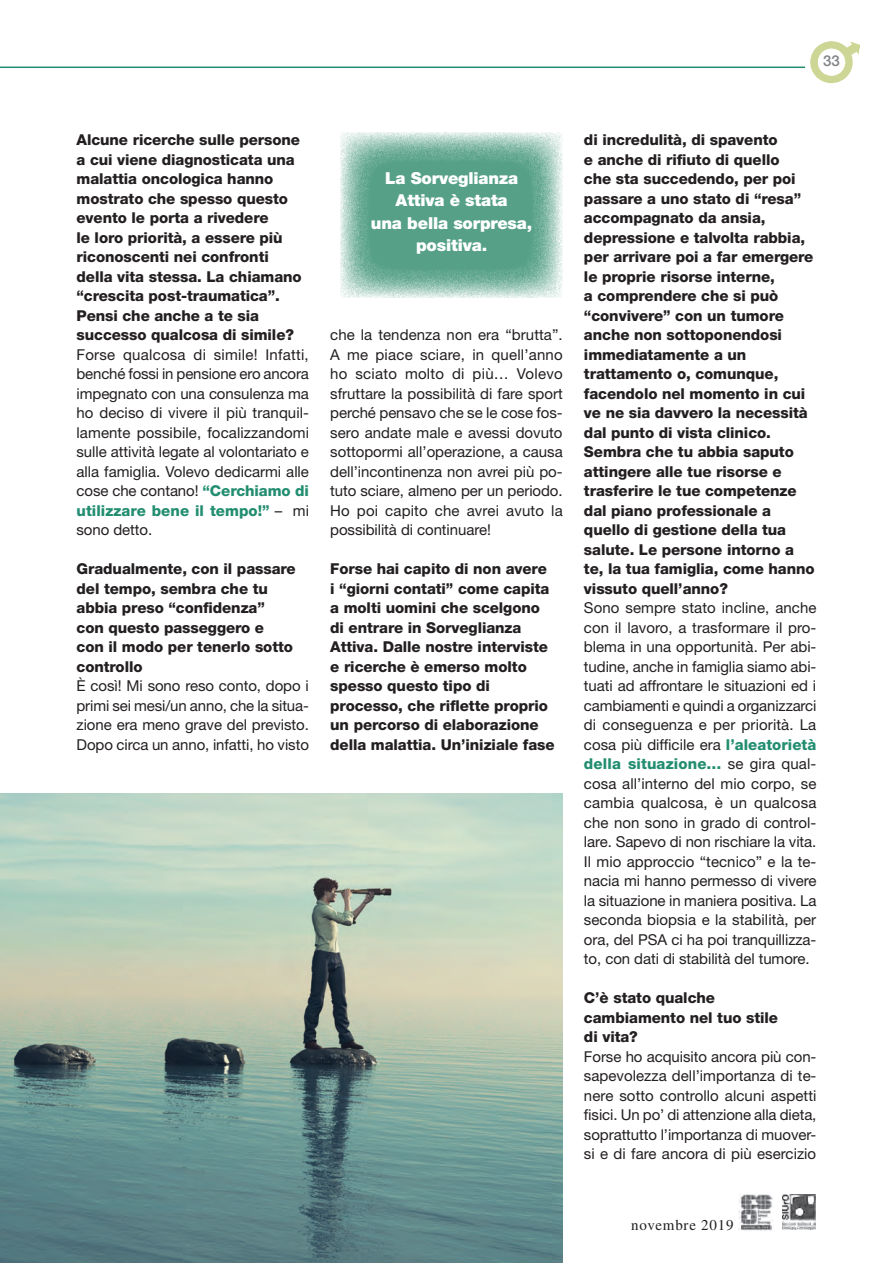
<style>
.page{position:relative;width:893px;height:1263px;background:#fff}
.page>*{position:absolute;margin:0;border:0;box-sizing:border-box;transform-origin:0 0}
.Normale{font:900 16.5px/22.5px "Helvetica Neue LT Std";letter-spacing:-.01em;color:#fff;text-align:center}
.eu_testo_portante{font:15px/19.5px "Helvetica Neue LT Std";letter-spacing:-.005em;color:#231f20;text-align:justify}
.eu_testo_portante-2{font:800 15px/19.5px "Helvetica Neue LT Std";letter-spacing:-.005em;color:#231f20}
.t1{font:15px "Times LT Std";letter-spacing:.05em;color:#231f20}
.t2{font:500 15px "Helvetica Neue LT Std";color:#808285}
.s1{font-weight:800;color:#228d70}
</style>
<div class="page">
<img style="left:810px;top:41px;width:49px;height:42px">
<hr style="left:0;top:67px;width:805px;height:1px;background:#228d70">
<img style="left:738px;top:1194px;width:35px;height:37px">
<img style="left:782px;top:1195px;width:33px;height:35px">
<img style="left:0;top:793px;width:563px;height:470px">
<svg style="left:340px;top:132px;width:223px;height:166px;background:#7bb5a2"></svg>
<p class="t2" style="left:823px;top:52px;width:18px">33</p>
<p class="eu_testo_portante-2" style="left:77px;top:130px;width:227px">Alcune ricerche sulle persone a cui viene diagnosticata una malattia oncologica hanno mostrato che spesso questo evento le porta a rivedere<br>le loro priorità, a essere più riconoscenti nei confronti della vita stessa. La chiamano “crescita post-traumatica”.<br>Pensi che anche a te sia successo qualcosa di simile?</p>
<p class="eu_testo_portante" style="left:77px;top:345px;width:234px">Forse qualcosa di simile! Infatti, benché fossi in pensione ero ancora impegnato con una consulenza ma ho deciso di vivere il più tranquil&shy;lamente possibile, focalizzandomi sulle attività legate al volontariato e alla famiglia. Volevo dedicarmi alle cose che contano! <span class="s1">“Cerchiamo di utilizzare bene il tempo!”</span> – mi sono detto.</p>
<p class="eu_testo_portante-2" style="left:77px;top:559px;width:221px">Gradualmente, con il passare del tempo, sembra che tu abbia preso “confidenza” con questo passeggero e<br>con il modo per tenerlo sotto controllo</p>
<p class="eu_testo_portante" style="left:77px;top:676px;width:234px">È così! Mi sono reso conto, dopo i primi sei mesi/un anno, che la situa&shy;zione era meno grave del previsto.<br>Dopo circa un anno, infatti, ho visto</p>
<p class="Normale" style="left:385px;top:166px;width:134px">La Sorveglianza<br>Attiva è stata</p>
<p class="Normale" style="left:371px;top:211px;width:163px">una bella sorpresa, positiva.</p>
<p class="eu_testo_portante" style="left:330px;top:325px;width:234px">che la tendenza non era “brutta”.<br>A me piace sciare, in quell’anno ho sciato molto di più… Volevo sfruttare la possibilità di fare sport perché pensavo che se le cose fos&shy;sero andate male e avessi dovuto sottopormi all’operazione, a causa dell’incontinenza non avrei più po&shy;tuto sciare, almeno per un periodo.<br>Ho poi capito che avrei avuto la possibilità di continuare!</p>
<p class="eu_testo_portante-2" style="left:330px;top:559px;width:226px">Forse hai capito di non avere i “giorni contati” come capita a molti uomini che scelgono di entrare in Sorveglianza<br>Attiva. Dalle nostre interviste e ricerche è emerso molto spesso questo tipo di processo, che riflette proprio un percorso di elaborazione della malattia. Un’iniziale fase</p>
<p class="eu_testo_portante-2" style="left:584px;top:130px;width:232px">di incredulità, di spavento<br>e anche di rifiuto di quello<br>che sta succedendo, per poi passare a uno stato di “resa” accompagnato da ansia, depressione e talvolta rabbia, per arrivare poi a far emergere le proprie risorse interne,<br>a comprendere che si può “convivere” con un tumore anche non sottoponendosi immediatamente a un trattamento o, comunque, facendolo nel momento in cui ve ne sia davvero la necessità dal punto di vista clinico.<br>Sembra che tu abbia saputo attingere alle tue risorse e trasferire le tue competenze dal piano professionale a quello di gestione della tua salute. Le persone intorno a te, la tua famiglia, come hanno vissuto quell’anno?</p>
<p class="eu_testo_portante" style="left:584px;top:598px;width:234px">Sono sempre stato incline, anche con il lavoro, a trasformare il pro&shy;blema in una opportunità. Per abi&shy;tudine, anche in famiglia siamo abi&shy;tuati ad affrontare le situazioni ed i cambiamenti e quindi a organizzarci di conseguenza e per priorità. La cosa più difficile era <span class="s1">l’aleatorietà della situazione…</span> se gira qual&shy;cosa all’interno del mio corpo, se cambia qualcosa, è un qualcosa che non sono in grado di control&shy;lare. Sapevo di non rischiare la vita.<br>Il mio approccio “tecnico” e la te&shy;nacia mi hanno permesso di vivere la situazione in maniera positiva. La seconda biopsia e la stabilità, per ora, del PSA ci ha poi tranquillizza&shy;to, con dati di stabilità del tumore.</p>
<p class="eu_testo_portante-2" style="left:584px;top:988px;width:196px">C’è stato qualche cambiamento nel tuo stile</p>
<p class="eu_testo_portante-2" style="left:584px;top:1027px;width:55px">di vita?</p>
<p class="eu_testo_portante" style="left:584px;top:1047px;width:234px">Forse ho acquisito ancora più con&shy;sapevolezza dell’importanza di te&shy;nere sotto controllo alcuni aspetti fisici. Un po’ di attenzione alla dieta, soprattutto l’importanza di muover&shy;si e di fare ancora di più esercizio</p>
<p class="t1" style="left:631px;top:1217px;width:104px">novembre 2019</p>
</div>
